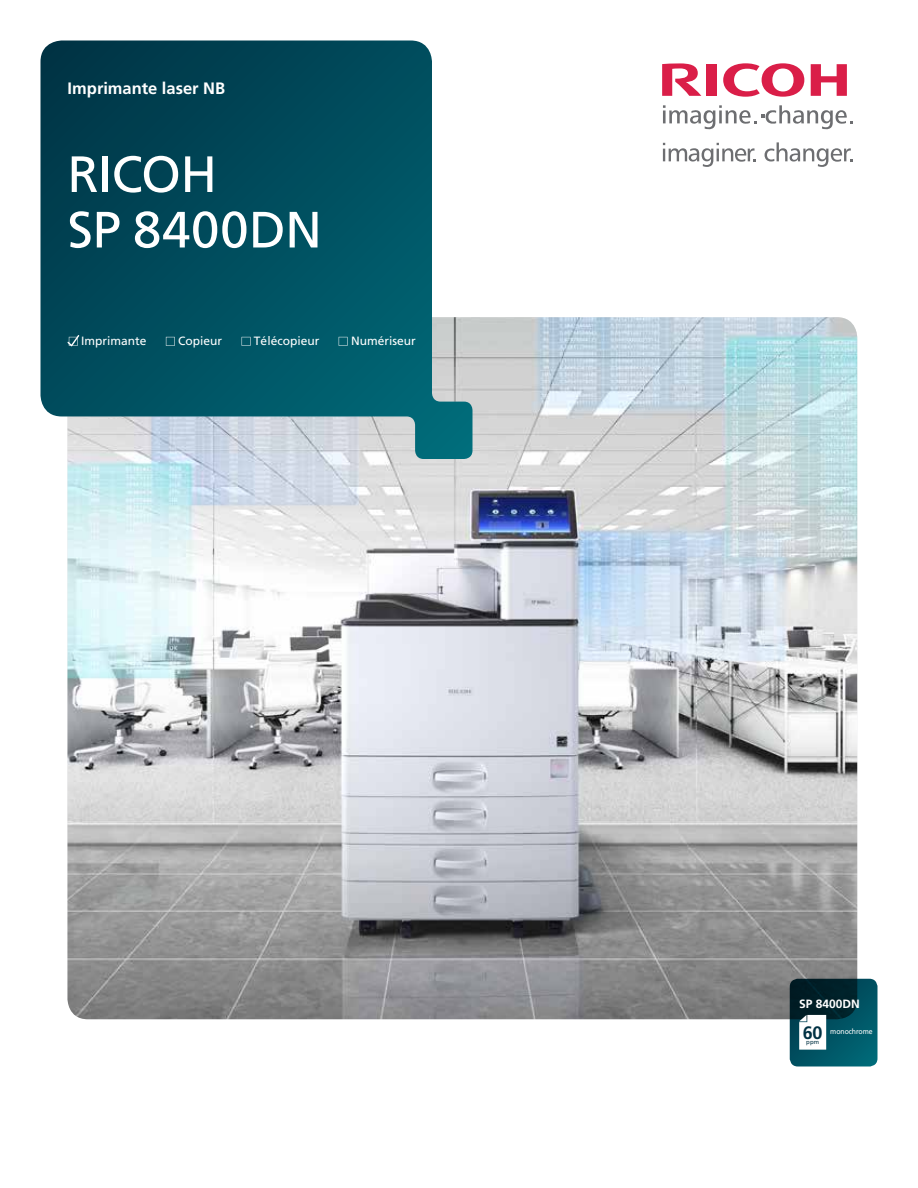
<style>
.page{position:relative;width:918px;height:1188px;background:#fff}
.page>*{position:absolute;margin:0;border:0;box-sizing:border-box;transform-origin:0 0}
.t1{font:51px/55.5px "Frutiger LT Std";letter-spacing:-.01em;color:#fff}
.t2{font:700 18px "Frutiger LT Std";color:#003143}
.t3{font:700 16.5px "Frutiger LT Std";color:#fff}
.t4{font:12px "Frutiger LT Std";color:#fff}
.t5{font:700 12px "Frutiger LT Std";color:#fff}
.t6{font:7.5px "Frutiger LT Std";letter-spacing:-.005em;color:#fff;scale:.92 1}
.t7{font:6px "Frutiger LT Std";color:#003143}
</style>
<div class="page">
<img style="left:68px;top:317px;width:789px;height:702px">
<svg style="left:40px;top:40px;width:432px;height:419px;background:#276775"></svg>
<svg style="left:68px;top:335px;width:11px;height:11px"></svg>
<svg style="left:166px;top:337px;width:9px;height:9px"></svg>
<svg style="left:242px;top:337px;width:9px;height:9px"></svg>
<svg style="left:339px;top:337px;width:9px;height:9px"></svg>
<svg style="left:790px;top:979px;width:88px;height:87px;background:#014350"></svg>
<svg style="left:799px;top:1015px;width:27px;height:35px"></svg>
<svg style="left:723px;top:63px;width:81px;height:34px"></svg>
<svg style="left:811px;top:64px;width:36px;height:32px"></svg>
<div style="left:706px;top:64px;width:11px;height:32px;background:#da1e48"></div>
<svg style="left:662px;top:63px;width:39px;height:33px"></svg>
<svg style="left:663px;top:105px;width:190px;height:25px"></svg>
<svg style="left:663px;top:143px;width:93px;height:24px"></svg>
<svg style="left:765px;top:142px;width:88px;height:25px"></svg>
<h3 class="t3" style="left:68px;top:78px;width:159px">Imprimante laser NB</h3>
<h1 class="t1" style="left:68px;top:147px;width:256px">RICOH<br>SP 8400DN</h1>
<p class="t4" style="left:81px;top:334px;width:67px">Imprimante</p>
<p class="t4" style="left:178px;top:334px;width:46px">Copieur</p>
<p class="t4" style="left:254px;top:334px;width:67px">Télécopieur</p>
<p class="t4" style="left:351px;top:334px;width:66px">Numériseur</p>
<p class="t5" style="left:799px;top:997px;width:62px">SP 8400DN</p>
<h2 class="t2" style="left:803px;top:1022px;width:21px">60</h2>
<p class="t6" style="left:830px;top:1027px;width:48px">monochrome</p>
<p class="t7" style="left:806px;top:1039px;width:14px">ppm</p>
</div>
